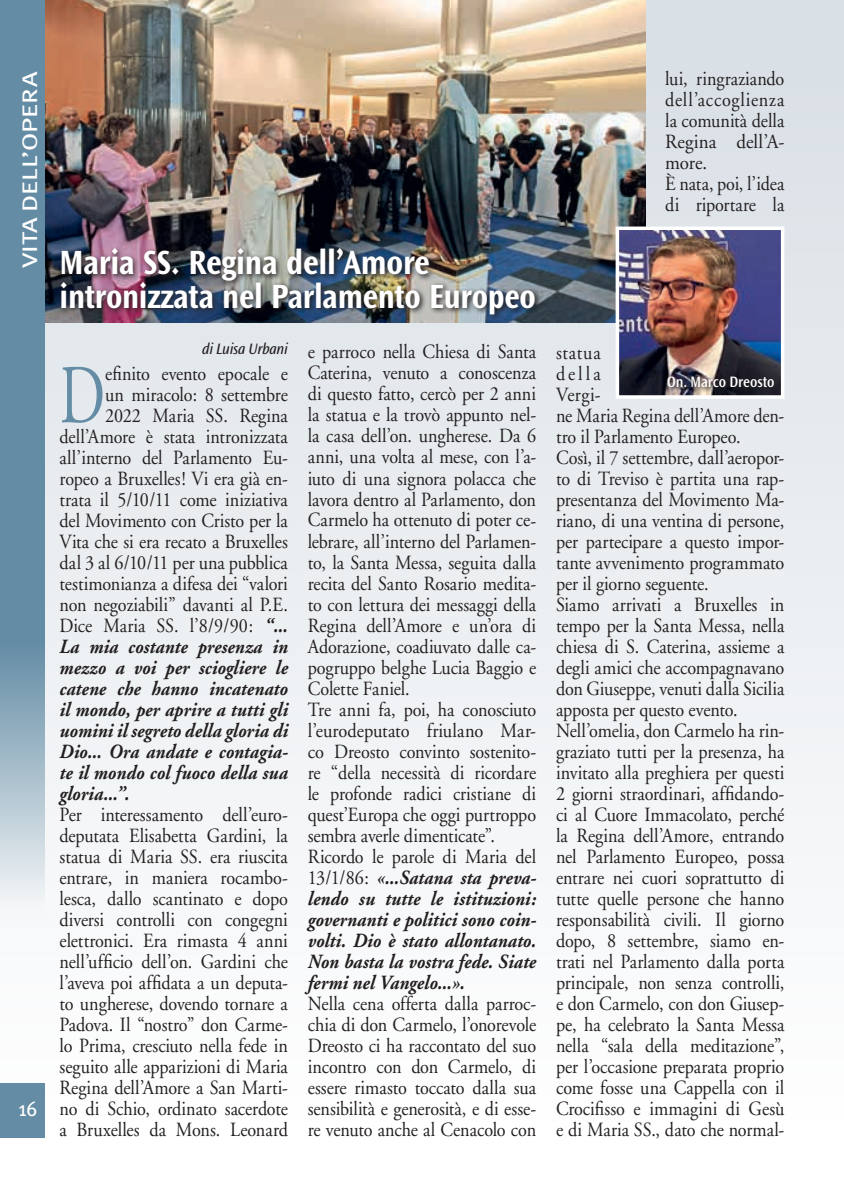
<style>
.page{position:relative;width:844px;height:1191px;background:#fff}
.page>*{position:absolute;margin:0;border:0;box-sizing:border-box;transform-origin:0 0}
.t1{font:83.48px "Adobe Garamond";color:#648da5;scale:.7 1}
.t2{font:700 35px/33.2px "Ocean Sans Std";letter-spacing:-.01em;color:#fff;scale:.9 1}
.t3{font:21px "Meta Plus";letter-spacing:-.005em;color:#fff;scale:1.3 1}
.t4{font:21px "Meta Plus";letter-spacing:-.005em;color:#fff;scale:.95 1}
.t5{font:20.12px/21px "Adobe Garamond";letter-spacing:-.005em;color:#231f20;scale:.9 1}
.t6{font:italic 700 20.12px "Adobe Garamond";letter-spacing:.005em;color:#231f20;scale:.9 1}
.t7{font:600 15.75px "Ocean Sans Std";letter-spacing:-.005em;color:#fff;scale:.9 1}
.t8{font:italic 15.75px "Ocean Sans Std";letter-spacing:-.02em;color:#231f20;scale:.95 1}
.s1{font-weight:700;font-style:italic}
</style>
<div class="page">
<div style="left:0;top:0;width:843px;height:1121px;background:linear-gradient(to bottom,#d7dee4,#fefefe)"></div>
<img style="left:45px;top:0;width:600px;height:323px">
<div style="left:0;top:1083px;width:45px;height:54px;background:#648da5"></div>
<svg style="left:0;top:0;width:45px;height:918px;background:#7a9db1"></svg>
<img style="left:58px;top:246px;width:483px;height:75px">
<img style="left:620px;top:231px;width:159px;height:163px">
<div style="left:615px;top:226px;width:169px;height:173px;border:4px solid #fff"></div>
<svg style="left:663px;top:373px;width:117px;height:20px;background:#3c383e"></svg>
<p class="t3" style="left:18px;top:268px;width:153px;rotate:-90deg">VITA DELL’OPERA</p>
<p class="t4" style="left:19px;top:1096px;width:21px">16</p>
<h2 class="t2" style="left:60px;top:247px;width:530px">Maria SS. Regina dell’Amore intronizzata nel Parlamento Europeo</h2>
<p class="t8" style="left:202px;top:340px;width:92px">di Luisa Urbani</p>
<h1 class="t1" style="left:60px;top:351px;width:67px">D</h1>
<p class="t5" style="left:105px;top:364px;width:204px">efinito evento epocale e</p>
<p class="t5" style="left:105px;top:385px;width:204px">un miracolo: 8 settembre</p>
<p class="t5" style="left:105px;top:406px;width:204px">2022 Maria SS. Regina</p>
<p class="t5" style="left:60px;top:427px;width:255px">dell’Amore è stata intronizzata</p>
<p class="t5" style="left:60px;top:448px;width:255px">all’interno del Parlamento Eu-</p>
<p class="t5" style="left:60px;top:469px;width:255px">ropeo a Bruxelles! Vi era già en-</p>
<p class="t5" style="left:60px;top:490px;width:255px">trata il 5/10/11 come iniziativa</p>
<p class="t5" style="left:60px;top:511px;width:255px">del Movimento con Cristo per la</p>
<p class="t5" style="left:60px;top:532px;width:255px">Vita che si era recato a Bruxelles</p>
<p class="t5" style="left:60px;top:553px;width:255px">dal 3 al 6/10/11 per una pubblica</p>
<p class="t5" style="left:60px;top:574px;width:255px">testimonianza a difesa dei “valori</p>
<p class="t5" style="left:60px;top:595px;width:255px">non negoziabili” davanti al P.E.</p>
<p class="t5" style="left:60px;top:616px;width:255px">Dice Maria SS. l’8/9/90: <span class="s1">“...</span></p>
<p class="t6" style="left:60px;top:636px;width:255px">La mia costante presenza in</p>
<p class="t6" style="left:60px;top:657px;width:255px">mezzo a voi per sciogliere le</p>
<p class="t6" style="left:60px;top:678px;width:255px">catene che hanno incatenato</p>
<p class="t6" style="left:60px;top:699px;width:255px">il mondo, per aprire a tutti gli</p>
<p class="t6" style="left:60px;top:720px;width:255px">uomini il segreto della gloria di</p>
<p class="t6" style="left:60px;top:741px;width:255px">Dio... Ora andate e contagia-</p>
<p class="t6" style="left:60px;top:762px;width:255px">te il mondo col fuoco della sua</p>
<p class="t6" style="left:60px;top:783px;width:79px">gloria...”.</p>
<p class="t5" style="left:60px;top:805px;width:255px;text-align:justify">Per interessamento dell’euro&shy;deputata Elisabetta Gardini, la statua di Maria SS. era riuscita entrare, in maniera rocambo&shy;lesca, dallo scantinato e dopo diversi controlli con congegni elettronici. Era rimasta 4 anni nell’ufficio dell’on. Gardini che l’aveva poi affidata a un deputa&shy;to ungherese, dovendo tornare a Padova. Il “nostro” don Carme&shy;lo Prima, cresciuto nella fede in seguito alle apparizioni di Maria Regina dell’Amore a San Marti&shy;no di Schio, ordinato sacerdote a Bruxelles da Mons. Leonard</p>
<p class="t5" style="left:308px;top:342px;width:255px">e parroco nella Chiesa di Santa<br>Caterina, venuto a conoscenza di questo fatto, cercò per 2 anni la statua e la trovò appunto nel&shy;la casa dell’on. ungherese. Da 6 anni, una volta al mese, con l’a&shy;iuto di una signora polacca che lavora dentro al Parlamento, don<br>Carmelo ha ottenuto di poter ce&shy;lebrare, all’interno del Parlamen&shy;to, la Santa Messa, seguita dalla recita del Santo Rosario medita&shy;to con lettura dei messaggi della<br>Regina dell’Amore e un’ora di<br>Adorazione, coadiuvato dalle ca&shy;pogruppo belghe Lucia Baggio e<br>Colette Faniel.<br>Tre anni fa, poi, ha conosciuto l’eurodeputato friulano Mar&shy;co Dreosto convinto sostenito&shy;re “della necessità di ricordare le profonde radici cristiane di quest’Europa che oggi purtroppo sembra averle dimenticate”.<br>Ricordo le parole di Maria del<br>13/1/86: <span class="s1">«...Satana sta preva&shy;lendo su tutte le istituzioni: governanti e politici sono coin&shy;volti. Dio è stato allontanato.<br>Non basta la vostra fede. Siate fermi nel Vangelo...».</span></p>
<p class="t5" style="left:308px;top:993px;width:255px;text-align:justify">Nella cena offerta dalla parroc&shy;chia di don Carmelo, l’onorevole Dreosto ci ha raccontato del suo incontro con don Carmelo, di essere rimasto toccato dalla sua sensibilità e generosità, e di esse&shy;re venuto anche al Cenacolo con</p>
<p class="t5" style="left:665px;top:69px;width:134px">lui, ringraziando dell’accoglienza la comunità della<br>Regina dell’A&shy;more.<br>È nata, poi, l’idea di riportare la</p>
<p class="t5" style="left:556px;top:342px;width:255px">statua<br>della<br>Vergi-<br>ne Maria Regina dell’Amore den&shy;tro il Parlamento Europeo.<br>Così, il 7 settembre, dall’aeropor&shy;to di Treviso è partita una rap&shy;presentanza del Movimento Ma&shy;riano, di una ventina di persone, per partecipare a questo impor&shy;tante avvenimento programmato per il giorno seguente.<br>Siamo arrivati a Bruxelles in tempo per la Santa Messa, nella chiesa di S. Caterina, assieme a degli amici che accompagnavano don Giuseppe, venuti dalla Sicilia apposta per questo evento.<br>Nell’omelia, don Carmelo ha rin&shy;graziato tutti per la presenza, ha invitato alla preghiera per questi<br>2 giorni straordinari, affidando&shy;ci al Cuore Immacolato, perché la Regina dell’Amore, entrando nel Parlamento Europeo, possa entrare nei cuori soprattutto di tutte quelle persone che hanno responsabilità civili. Il giorno dopo, 8 settembre, siamo en&shy;trati nel Parlamento dalla porta principale, non senza controlli, e don Carmelo, con don Giusep&shy;pe, ha celebrato la Santa Messa nella “sala della meditazione”, per l’occasione preparata proprio come fosse una Cappella con il<br>Crocifisso e immagini di Gesù e di Maria SS., dato che normal-</p>
<p class="t7" style="left:667px;top:373px;width:121px">On. Marco Dreosto</p>
</div>
